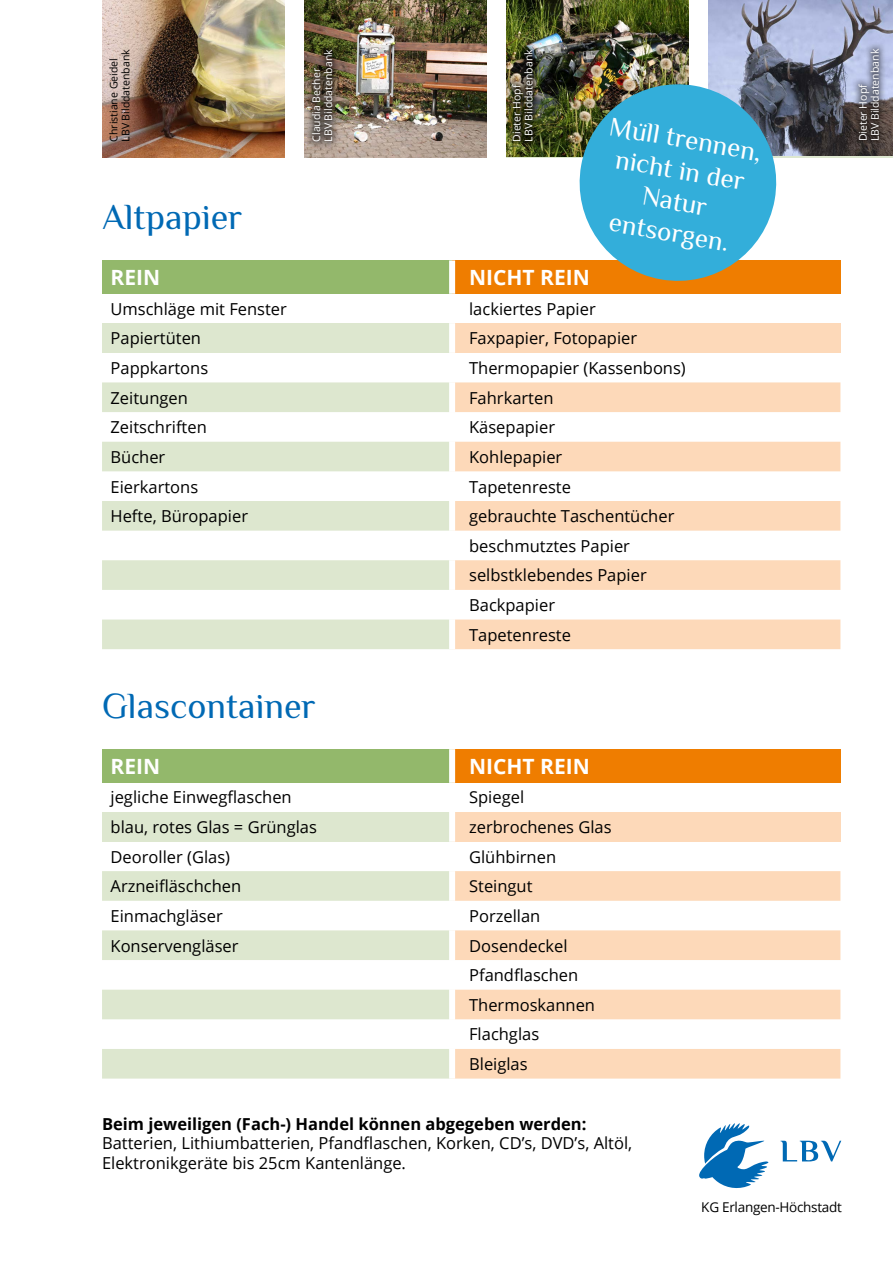
<style>
.page{position:relative;width:893px;height:1263px;background:#fff}
.page>*{position:absolute;margin:0;border:0;box-sizing:border-box;transform-origin:0 0}
.t1{font:36px "Philosopher";color:#0069b4}
.t2{font:27px/31.5px "Philosopher";color:#fff;text-align:center}
.t3{font:700 21px "Open Sans";color:#fff}
.t4{font:16.5px/29.7px "Open Sans";color:#000}
.t5{font:700 16.5px "Open Sans";color:#000}
.t6{font:13.5px "Open Sans";letter-spacing:-.02em;color:#000}
.t7{font:10.5px/12px "Open Sans";color:#fff}
.t8{font:10.5px/12px "Open Sans";color:#000}
</style>
<div class="page">
<div style="left:102px;top:260px;width:350px;height:34px;background:#93b86b"></div>
<div style="left:452px;top:260px;width:388px;height:34px;background:#ef7d00"></div>
<div style="left:102px;top:323px;width:350px;height:30px;background:#dde7cf"></div>
<div style="left:452px;top:323px;width:388px;height:30px;background:#fdd9b9"></div>
<svg style="left:102px;top:382px;width:347px;height:267px;fill:#dde7cf"></svg>
<svg style="left:455px;top:382px;width:385px;height:267px;fill:#fdd9b9"></svg>
<div style="left:449px;top:260px;width:6px;height:34px;background:#fff"></div>
<div style="left:449px;top:323px;width:6px;height:30px;background:#fff"></div>
<div style="left:102px;top:749px;width:350px;height:33px;background:#93b86b"></div>
<div style="left:452px;top:749px;width:388px;height:33px;background:#ef7d00"></div>
<div style="left:102px;top:812px;width:350px;height:29px;background:#dde7cf"></div>
<div style="left:452px;top:812px;width:388px;height:29px;background:#fdd9b9"></div>
<svg style="left:102px;top:871px;width:347px;height:207px;fill:#dde7cf"></svg>
<svg style="left:455px;top:871px;width:385px;height:207px;fill:#fdd9b9"></svg>
<div style="left:449px;top:749px;width:6px;height:33px;background:#fff"></div>
<div style="left:449px;top:812px;width:6px;height:29px;background:#fff"></div>
<img style="left:102px;top:0;width:183px;height:157px">
<img style="left:304px;top:0;width:183px;height:157px">
<img style="left:506px;top:0;width:183px;height:157px">
<img style="left:708px;top:0;width:185px;height:155px">
<svg style="left:780px;top:1141px;width:61px;height:20px"></svg>
<svg style="left:699px;top:1123px;width:69px;height:66px"></svg>
<svg style="left:572px;top:76px;width:212px;height:205px;background:#58a7bb"></svg>
<div style="left:305px;top:42px;width:35px;height:107px;background:#000;opacity:.75"></div>
<div style="left:851px;top:41px;width:36px;height:107px;background:#000;opacity:.64"></div>
<img style="left:506px;top:42px;width:34px;height:107px">
<p class="t8" style="left:107px;top:142px;width:94px;rotate:-90deg">Christiane Geidel<br>LBV Bilddatenbank</p>
<p class="t7" style="left:310px;top:142px;width:94px;rotate:-90deg">Claudia Becher<br>LBV Bilddatenbank</p>
<p class="t7" style="left:510px;top:142px;width:94px;rotate:-90deg">Dieter Hopf<br>LBV Bilddatenbank</p>
<p class="t7" style="left:857px;top:141px;width:94px;rotate:-90deg">Dieter Hopf<br>LBV Bilddatenbank</p>
<h2 class="t2" style="left:613px;top:110px;width:155px;rotate:10deg">Müll trennen, nicht in der<br>Natur entsorgen.</h2>
<h1 class="t1" style="left:102px;top:194px;width:142px">Altpapier</h1>
<p class="t3" style="left:111px;top:263px;width:51px">REIN</p>
<p class="t3" style="left:469px;top:263px;width:122px">NICHT REIN</p>
<p class="t4" style="left:111px;top:293px;width:178px">Umschläge mit Fenster</p>
<p class="t4" style="left:469px;top:293px;width:128px">lackiertes Papier</p>
<p class="t4" style="left:111px;top:323px;width:92px">Papiertüten</p>
<p class="t4" style="left:469px;top:323px;width:170px">Faxpapier, Fotopapier</p>
<p class="t4" style="left:111px;top:353px;width:99px">Pappkartons</p>
<p class="t4" style="left:469px;top:353px;width:218px">Thermopapier (Kassenbons)</p>
<p class="t4" style="left:111px;top:382px;width:79px">Zeitungen</p>
<p class="t4" style="left:469px;top:382px;width:86px">Fahrkarten</p>
<p class="t4" style="left:111px;top:412px;width:98px">Zeitschriften</p>
<p class="t4" style="left:469px;top:412px;width:87px">Käsepapier</p>
<p class="t4" style="left:111px;top:442px;width:56px">Bücher</p>
<p class="t4" style="left:469px;top:442px;width:95px">Kohlepapier</p>
<p class="t4" style="left:111px;top:471px;width:89px">Eierkartons</p>
<p class="t4" style="left:469px;top:471px;width:103px">Tapetenreste</p>
<p class="t4" style="left:111px;top:501px;width:139px">Hefte, Büropapier</p>
<p class="t4" style="left:469px;top:501px;width:207px">gebrauchte Taschentücher beschmutztes Papier selbstklebendes Papier<br>Backpapier<br>Tapetenreste</p>
<h1 class="t1" style="left:102px;top:683px;width:215px">Glascontainer</h1>
<p class="t3" style="left:111px;top:751px;width:51px">REIN</p>
<p class="t3" style="left:469px;top:751px;width:122px">NICHT REIN</p>
<p class="t4" style="left:111px;top:782px;width:183px">jegliche Einwegflaschen</p>
<p class="t4" style="left:469px;top:782px;width:57px">Spiegel</p>
<p class="t4" style="left:111px;top:812px;width:208px">blau, rotes Glas = Grünglas</p>
<p class="t4" style="left:469px;top:812px;width:144px">zerbrochenes Glas</p>
<p class="t4" style="left:111px;top:841px;width:121px">Deoroller (Glas)</p>
<p class="t4" style="left:469px;top:841px;width:88px">Glühbirnen</p>
<p class="t4" style="left:111px;top:871px;width:132px">Arzneifläschchen</p>
<p class="t4" style="left:469px;top:871px;width:65px">Steingut</p>
<p class="t4" style="left:111px;top:901px;width:114px">Einmachgläser</p>
<p class="t4" style="left:469px;top:901px;width:73px">Porzellan</p>
<p class="t4" style="left:111px;top:930px;width:129px">Konservengläser</p>
<p class="t4" style="left:469px;top:930px;width:127px">Dosendeckel<br>Pfandflaschen<br>Thermoskannen<br>Flachglas<br>Bleiglas</p>
<p class="t5" style="left:102px;top:1112px;width:486px">Beim jeweiligen (Fach-) Handel können abgegeben werden:</p>
<p class="t4" style="left:102px;top:1133px;width:532px;line-height:19.5px">Batterien, Lithiumbatterien, Pfandflaschen, Korken, CD’s, DVD’s, Altöl,<br>Elektronikgeräte bis 25cm Kantenlänge.</p>
<p class="t6" style="left:701px;top:1198px;width:142px">KG Erlangen-Höchstadt</p>
</div>
